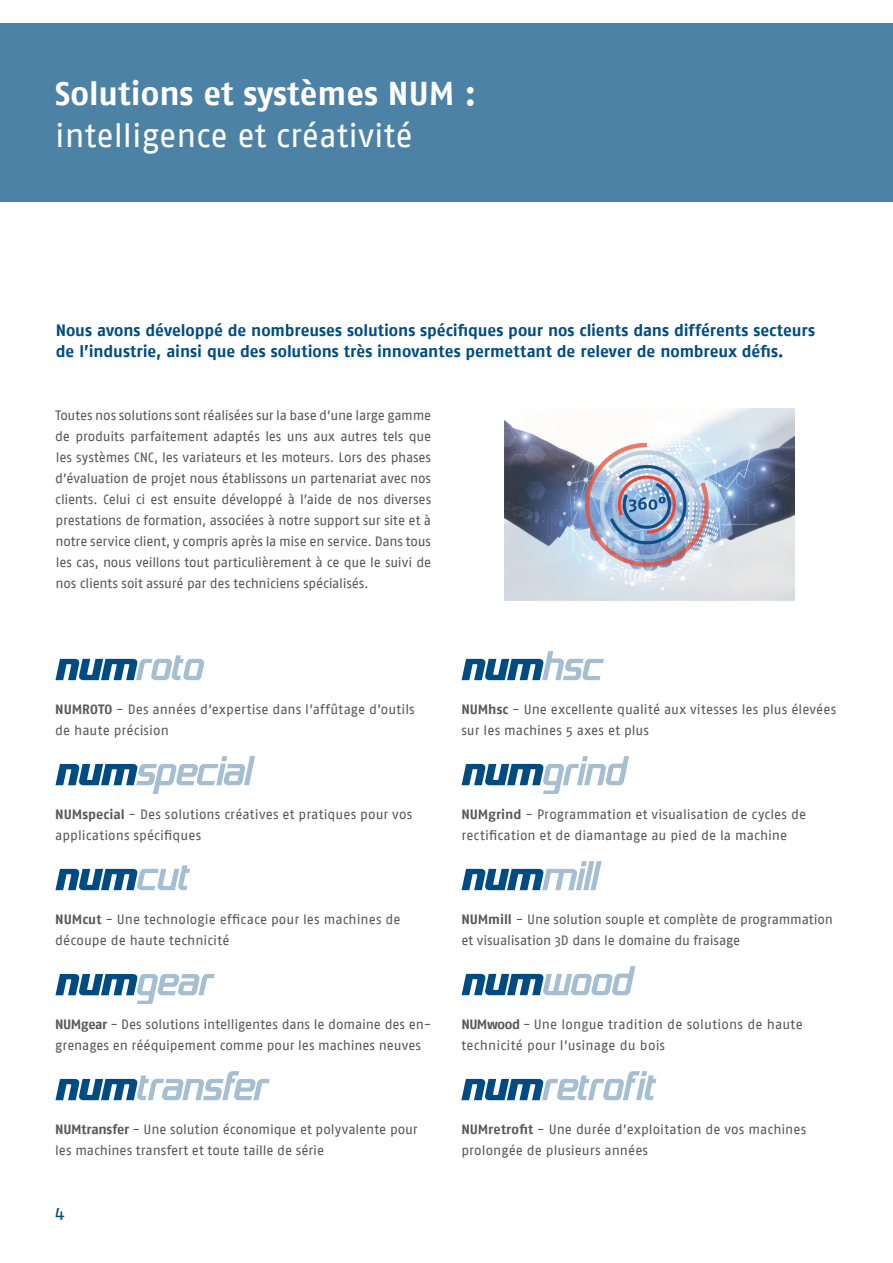
<style>
.page{position:relative;width:893px;height:1263px;background:#fff}
.page>*{position:absolute;margin:0;border:0;box-sizing:border-box;transform-origin:0 0}
.t1{font:33px "Fago No";color:#fff}
.t2{font:700 33px "Fago No";color:#fff}
.t3{font:18px "Fago No";color:#004c82}
.t4{font:700 16.5px/21px "Fago No";letter-spacing:-.005em;color:#004c82}
.t5{font:13.5px/21px "Fago No";color:#57585a}
.s1{font-weight:700}
</style>
<div class="page">
<div style="left:0;top:23px;width:893px;height:179px;background:#4d82a7"></div>
<svg style="left:462px;top:861px;width:140px;height:29px"></svg>
<svg style="left:462px;top:756px;width:167px;height:38px"></svg>
<svg style="left:55px;top:974px;width:160px;height:30px"></svg>
<svg style="left:461px;top:1071px;width:195px;height:29px"></svg>
<svg style="left:462px;top:966px;width:173px;height:29px"></svg>
<svg style="left:55px;top:1071px;width:215px;height:29px"></svg>
<svg style="left:462px;top:651px;width:142px;height:29px"></svg>
<svg style="left:55px;top:865px;width:135px;height:25px"></svg>
<svg style="left:55px;top:756px;width:200px;height:38px"></svg>
<svg style="left:55px;top:655px;width:149px;height:25px"></svg>
<img style="left:504px;top:408px;width:291px;height:192px">
<h1 class="t2" style="left:55px;top:74px;width:422px">Solutions et systèmes NUM :</h1>
<h1 class="t1" style="left:55px;top:117px;width:359px">intelligence et créativité</h1>
<p class="t4" style="left:56px;top:320px;width:761px">Nous avons développé de nombreuses solutions spécifiques pour nos clients dans différents secteurs de l’industrie, ainsi que des solutions très innovantes permettant de relever de nombreux défis.</p>
<p class="t5" style="left:55px;top:405px;width:377px;text-align:justify">Toutes nos solutions sont réalisées sur la base d’une large gamme de produits parfaitement adaptés les uns aux autres tels que les systèmes CNC, les variateurs et les moteurs. Lors des phases d’évaluation de projet nous établissons un partenariat avec nos clients. Celui ci est ensuite développé à l’aide de nos diverses prestations de formation, associées à notre support sur site et à notre service client, y compris après la mise en service. Dans tous les cas, nous veillons tout particulièrement à ce que le suivi de nos clients soit assuré par des techniciens spécialisés.</p>
<p class="t5" style="left:55px;top:699px;width:361px"><span class="s1">NUMROTO</span> - Des années d’expertise dans l’affûtage d’outils de haute précision</p>
<p class="t5" style="left:461px;top:699px;width:376px"><span class="s1">NUMhsc</span> - Une excellente qualité aux vitesses les plus élevées sur les machines 5 axes et plus</p>
<p class="t5" style="left:55px;top:804px;width:359px"><span class="s1">NUMspecial</span> - Des solutions créatives et pratiques pour vos applications spécifiques</p>
<p class="t5" style="left:461px;top:804px;width:346px"><span class="s1">NUMgrind</span> - Programmation et visualisation de cycles de rectification et de diamantage au pied de la machine</p>
<p class="t5" style="left:55px;top:909px;width:347px"><span class="s1">NUMcut</span> - Une technologie efficace pour les machines de découpe de haute technicité</p>
<p class="t5" style="left:461px;top:909px;width:373px"><span class="s1">NUMmill</span> - Une solution souple et complète de programmation et visualisation 3D dans le domaine du fraisage</p>
<p class="t5" style="left:55px;top:1014px;width:377px"><span class="s1">NUMgear</span> - Des solutions intelligentes dans le domaine des en&shy;grenages en rééquipement comme pour les machines neuves</p>
<p class="t5" style="left:461px;top:1014px;width:343px"><span class="s1">NUMwood</span> - Une longue tradition de solutions de haute technicité pour l’usinage du bois</p>
<p class="t5" style="left:55px;top:1119px;width:364px"><span class="s1">NUMtransfer</span> - Une solution économique et polyvalente pour les machines transfert et toute taille de série</p>
<p class="t5" style="left:461px;top:1119px;width:346px"><span class="s1">NUMretrofit</span> - Une durée d’exploitation de vos machines prolongée de plusieurs années</p>
<h2 class="t3" style="left:55px;top:1202px;width:11px">4</h2>
</div>
